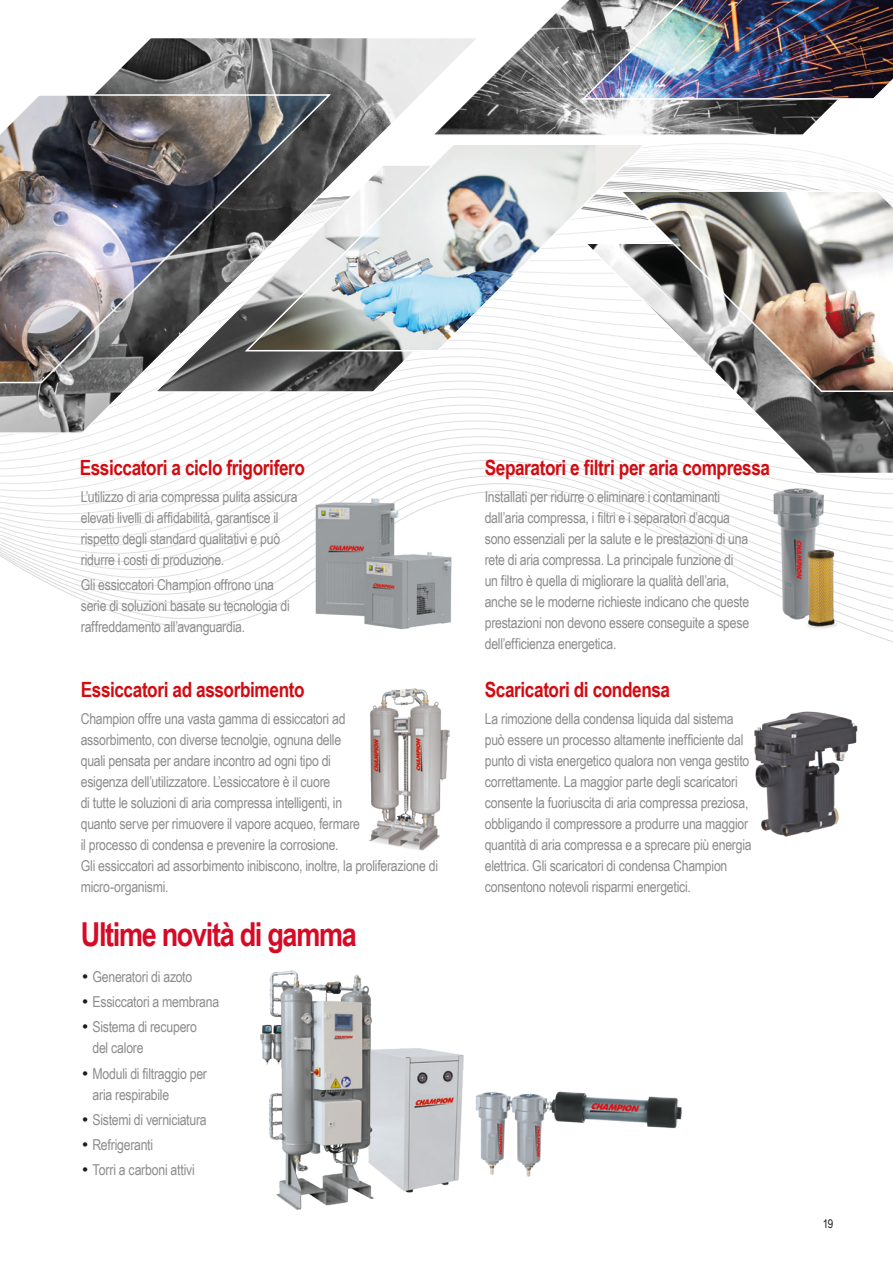
<style>
.page{position:relative;width:893px;height:1263px;background:#fff}
.page>*{position:absolute;margin:0;border:0;box-sizing:border-box;transform-origin:0 0}
.t1{font:700 33px "Arial Narrow";letter-spacing:-.04em;color:#d70a26}
.t2{font:700 21px "Arial Narrow";letter-spacing:-.02em;color:#d20b11}
.t3{font:15px/21px "Arial Narrow";letter-spacing:-.015em;color:#8d8c8c}
.t4{font:12px "Arial Narrow";color:#1d1d1b}
.s1{font-family:"Swiss 721 BT";font-weight:300;color:#1d1d1b}
</style>
<div class="page">
<svg style="left:0;top:538px;width:893px;height:104px"></svg>
<svg style="left:0;top:469px;width:768px;height:34px"></svg>
<svg style="left:0;top:143px;width:893px;height:323px"></svg>
<svg style="left:582px;top:352px;width:311px;height:123px"></svg>
<svg style="left:0;top:38px;width:482px;height:397px"></svg>
<svg style="left:152px;top:352px;width:453px;height:41px"></svg>
<svg style="left:429px;top:0;width:408px;height:137px"></svg>
<svg style="left:333px;top:142px;width:315px;height:210px"></svg>
<img style="left:0;top:93px;width:333px;height:291px">
<img style="left:580px;top:0;width:313px;height:100px">
<img style="left:617px;top:189px;width:276px;height:204px">
<img style="left:313px;top:460px;width:144px;height:173px">
<img style="left:768px;top:468px;width:125px;height:170px">
<img style="left:369px;top:688px;width:80px;height:162px">
<img style="left:754px;top:711px;width:104px;height:126px">
<img style="left:399px;top:1048px;width:65px;height:145px">
<img style="left:475px;top:1091px;width:207px;height:86px">
<img style="left:260px;top:970px;width:139px;height:240px">
<h2 class="t2" style="left:80px;top:451px;width:227px">Essiccatori a ciclo frigorifero</h2>
<p class="t3" style="left:81px;top:485px;width:218px">L’utilizzo di aria compressa pulita assicura elevati livelli di affidabilità, garantisce il rispetto degli standard qualitativi e può ridurre i costi di produzione.</p>
<p class="t3" style="left:81px;top:573px;width:211px">Gli essiccatori Champion offrono una serie di soluzioni basate su tecnologia di raffreddamento all’avanguardia.</p>
<h2 class="t2" style="left:81px;top:674px;width:225px">Essiccatori ad assorbimento</h2>
<p class="t3" style="left:81px;top:708px;width:359px">Champion offre una vasta gamma di essiccatori ad<br>assorbimento, con diverse tecnolgie, ognuna delle<br>quali pensata per andare incontro ad ogni tipo di<br>esigenza dell’utilizzatore. L’essiccatore è il cuore<br>di tutte le soluzioni di aria compressa intelligenti, in<br>quanto serve per rimuovere il vapore acqueo, fermare<br>il processo di condensa e prevenire la corrosione.<br>Gli essiccatori ad assorbimento inibiscono, inoltre, la proliferazione di micro-organismi.</p>
<h1 class="t1" style="left:81px;top:909px;width:278px">Ultime novità di gamma</h1>
<p class="t3" style="left:81px;top:965px;width:113px"><span class="s1">•</span> Generatori di azoto</p>
<p class="t3" style="left:81px;top:991px;width:140px"><span class="s1">•</span> Essiccatori a membrana</p>
<p class="t3" style="left:92px;top:1016px;width:106px;text-indent:-12px"><span class="s1">•</span> Sistema di recupero del calore</p>
<p class="t3" style="left:92px;top:1062px;width:116px;text-indent:-12px"><span class="s1">•</span> Moduli di filtraggio per aria respirabile</p>
<p class="t3" style="left:81px;top:1108px;width:127px"><span class="s1">•</span> Sistemi di verniciatura</p>
<p class="t3" style="left:81px;top:1134px;width:74px"><span class="s1">•</span> Refrigeranti</p>
<p class="t3" style="left:81px;top:1159px;width:116px"><span class="s1">•</span> Torri a carboni attivi</p>
<h2 class="t2" style="left:485px;top:451px;width:287px">Separatori e filtri per aria compressa</h2>
<p class="t3" style="left:485px;top:485px;width:266px">Installati per ridurre o eliminare i contaminanti dall’aria compressa, i filtri e i separatori d’acqua sono essenziali per la salute e le prestazioni di una rete di aria compressa. La principale funzione di un filtro è quella di migliorare la qualità dell’aria, anche se le moderne richieste indicano che queste prestazioni non devono essere conseguite a spese dell’efficienza energetica.</p>
<h2 class="t2" style="left:485px;top:674px;width:187px">Scaricatori di condensa</h2>
<p class="t3" style="left:485px;top:708px;width:268px">La rimozione della condensa liquida dal sistema può essere un processo altamente inefficiente dal punto di vista energetico qualora non venga gestito correttamente. La maggior parte degli scaricatori consente la fuoriuscita di aria compressa preziosa, obbligando il compressore a produrre una maggior quantità di aria compressa e a sprecare più energia elettrica. Gli scaricatori di condensa Champion consentono notevoli risparmi energetici.</p>
<p class="t4" style="left:823px;top:1215px;width:12px">19</p>
</div>
